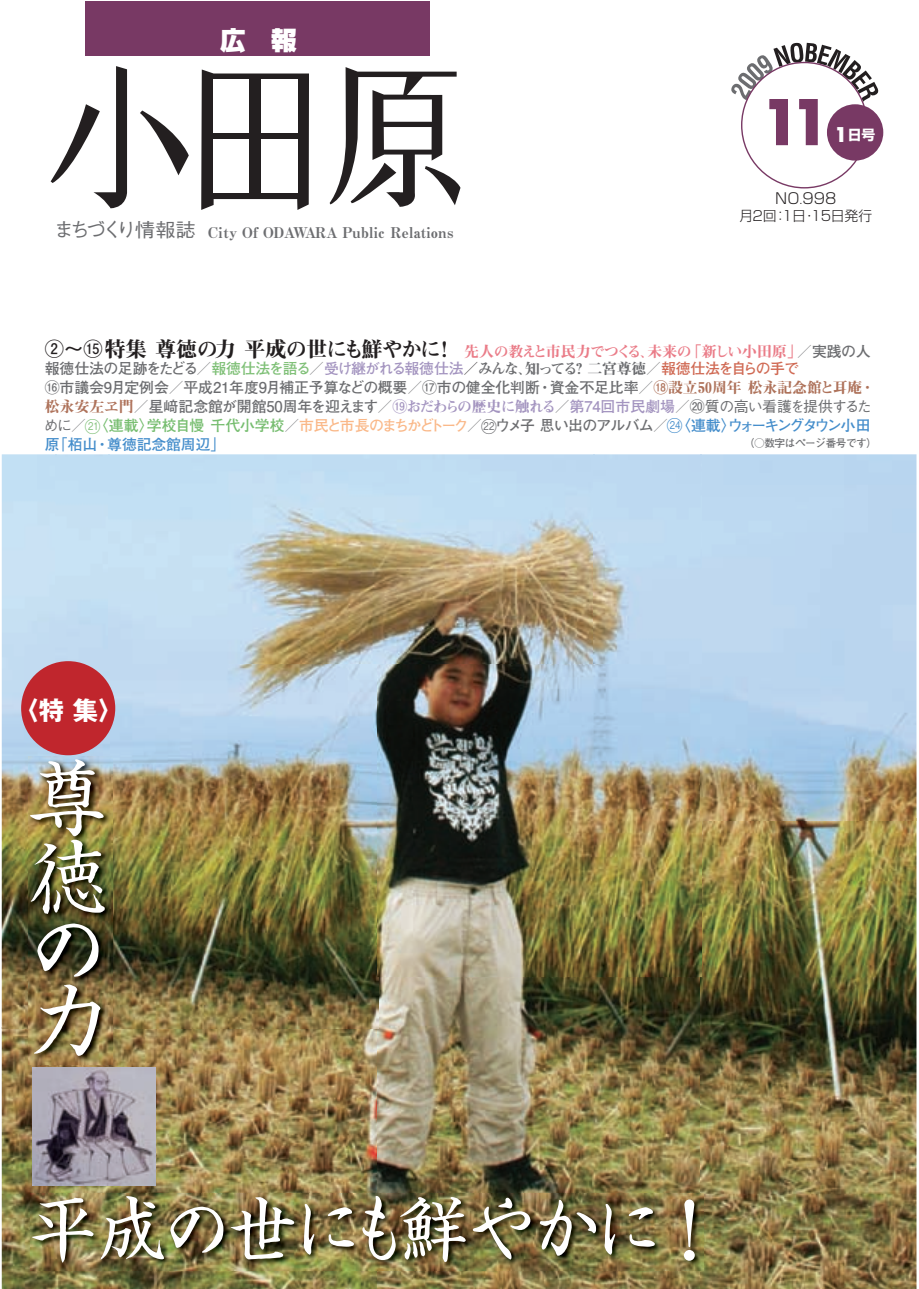
<style>
.page{position:relative;width:919px;height:1289px;background:#fff}
.page>*{position:absolute;margin:0;border:0;box-sizing:border-box;transform-origin:0 0}
.t1{font:79.65px/79.7px "Shinsei Kai Pro CBSK1";color:#fff}
.t2{font:69.15px "Shinsei Kai Pro CBSK1";letter-spacing:-.065em;color:#fff}
.t3{font:700 61.2px "Futura";color:#783964}
.t4{font:700 25.5px "Gothic MB101 Pro";color:#fff}
.t5{font:900 25.5px "Shin Go Pro";color:#fff}
.t6{font:700 14.85px/19.2px "Futo Go B101 Pro";letter-spacing:-.01em;color:#6c6d70}
.t7{font:14.85px/17px "Midashi Min Pro MA31";letter-spacing:-.02em;color:#ea7c88}
.t8{font:14.85px "Midashi Min Pro MA31";letter-spacing:.02em;color:#6c6d70;scale:1.06 1}
.t9{font:300 14.85px "Shin Go Pro";color:#231f20}
.t10{font:300 13.8px "Shin Go Pro";letter-spacing:-.155em;color:#231f20}
.t11{font:700 13.8px "Shin Go Pro";color:#fff}
.t12{font:700 10.65px "Futo Go B101 Pro";letter-spacing:-.04em;color:#6c6d70}
.t13{font:500 10.65px "Gothic BBB Pro";color:#7fc077;scale:.8 1}
.t14{font:500 10.65px "Gothic BBB Pro";color:#6c6d70;scale:.8 1}
.t15{font:500 10.65px "Gothic BBB Pro";color:#448dcb;scale:.8 1}
.s1{font-family:"Gothic BBB Pro";font-weight:500;font-size:20.25px}
.s2{font-family:"Gothic BBB Pro";font-weight:500;font-size:19.2px}
.s3{font-family:"Futura";font-size:19.8px}
.s4{font-size:11.7px}
.s5{font-family:"Futo Go B101 Pro";font-weight:700;font-size:19.2px;color:#231f20}
.s6{font-size:21.3px;color:#231f20}
.s7{font-family:"Futo Go B101 Pro";font-weight:700;color:#6c6d70}
.s8{font-family:"Futo Go B101 Pro";font-weight:700;color:#7fc077}
.s9{font-family:"Futo Go B101 Pro";font-weight:700;color:#a495c0}
.s10{font-family:"Futo Go B101 Pro";font-weight:700;color:#231f20}
.s11{color:#6c6d70}
.s12{font-family:"Futo Go B101 Pro";font-weight:700;color:#d06a54}
.s13{color:#ae725a}
.s14{font-family:"Midashi Min Pro MA31";font-weight:400;color:#ae725a}
.s15{color:#a495c0}
.s16{font-family:"Midashi Min Pro MA31";font-weight:400;color:#a495c0}
.s17{font-family:"Gothic BBB Pro";font-weight:500}
.s18{color:#76bd6f}
.s19{color:#fab888}
.s20{color:#448dcb}
.s21{font-family:"Ryumin Pro";font-weight:300;font-size:16.95px}
.s22{font-size:79.65px}
</style>
<div class="page">
<div style="left:85px;top:1px;width:344px;height:54px;background:#783964"></div>
<svg style="left:731px;top:42px;width:147px;height:60px"></svg>
<div style="left:826px;top:104px;width:57px;height:57px;background:#783964;border-radius:50%"></div>
<svg style="left:51px;top:66px;width:76px;height:142px"></svg>
<svg style="left:140px;top:110px;width:49px;height:65px"></svg>
<svg style="left:201px;top:69px;width:108px;height:141px"></svg>
<div style="left:213px;top:80px;width:36px;height:53px;background:#fff"></div>
<div style="left:260px;top:79px;width:37px;height:54px;background:#fff"></div>
<div style="left:261px;top:139px;width:36px;height:54px;background:#fff"></div>
<div style="left:213px;top:139px;width:36px;height:54px;background:#fff"></div>
<svg style="left:329px;top:67px;width:131px;height:140px"></svg>
<img style="left:2px;top:1028px;width:376px;height:260px">
<img style="left:378px;top:663px;width:322px;height:625px">
<img style="left:700px;top:454px;width:216px;height:834px">
<img style="left:2px;top:454px;width:53px;height:574px">
<img style="left:110px;top:663px;width:269px;height:365px">
<div style="left:55px;top:454px;width:55px;height:303px;background:#c2e0f3"></div>
<img style="left:109px;top:454px;width:592px;height:209px">
<img style="left:31px;top:1193px;width:672px;height:76px">
<img style="left:28px;top:757px;width:85px;height:307px">
<div style="left:21px;top:661px;width:94px;height:94px;background:#c0262d;border-radius:50%"></div>
<img style="left:33px;top:1067px;width:123px;height:118px">
<p class="t5" style="left:220px;top:20px;width:78px">広　報</p>
<p class="t8" style="left:54px;top:221px;width:378px"><span class="s1">まちづくり</span><span class="s2">情報誌</span> City Of ODAWARA Public Relations</p>
<p class="t3" style="left:759px;top:80px;width:73px">11</p>
<p class="t11" style="left:834px;top:124px;width:43px"><span class="s3">1</span>日号</p>
<p class="t9" style="left:775px;top:187px;width:63px">NO<span class="s4">.</span>998</p>
<p class="t10" style="left:739px;top:204px;width:134px">月２回：１日・１５日発行</p>
<p class="t7" style="left:45px;top:341px;width:827px"><span class="s5">②～⑮</span><span class="s6">特集 尊徳の力 平成の世にも鮮やかに！</span> 先人の教えと市民力でつくる、未来の「新しい小田原」<span class="s7">／実践の人報徳仕法の足跡をたどる／</span><span class="s8">報徳仕法を語る</span><span class="s7">／</span><span class="s9">受け継がれる報徳仕法</span><span class="s10">／</span><span class="s11">みんな、知ってる？ 二宮尊徳</span><span class="s7">／</span><span class="s12">報徳仕法を自らの手で</span></p>
<p class="t6" style="left:44px;top:375px;width:832px">⑯市議会9月定例会／平成21年度9月補正予算などの概要／⑰市の健全化判断・資金不足比率／<span class="s13">⑱</span><span class="s14">設立50周年 松永記念館と耳庵・松永安左ヱ門</span>／星﨑記念館が開館50周年を迎えます／<span class="s15">⑲</span><span class="s16">おだわらの歴史に触れる</span>／<span class="s15">第74回市民劇場</span>／⑳<span class="s17">質の高い看護を提供するために</span>／　<span class="s18">〈連載〉学校自慢 千代小学校</span>／<span class="s19">市民と市長のまちかどトーク</span>／　ウメ子 思い出のアルバム／　<span class="s20">〈連載〉ウォーキングタウン小田原「栢山・尊徳記念館周辺」</span></p>
<p class="t13" style="left:84px;top:417px;width:23px"><span class="s21">○</span>2 1</p>
<p class="t14" style="left:480px;top:417px;width:23px"><span class="s21">○</span>2 2</p>
<p class="t15" style="left:666px;top:417px;width:23px"><span class="s21">○</span>2 4</p>
<p class="t12" style="left:744px;top:435px;width:135px">（○数字はページ番号です）</p>
<p class="t4" style="left:13px;top:689px;width:112px">〈特 集〉</p>
<p class="t1" style="left:29px;top:748px;width:81px">尊徳</p>
<p class="t1" style="left:29px;top:904px;width:81px;line-height:71.6px">の力</p>
<p class="t2" style="left:28px;top:1174px;width:702px">平成の世にも鮮やかに <span class="s22">！</span></p>
</div>
